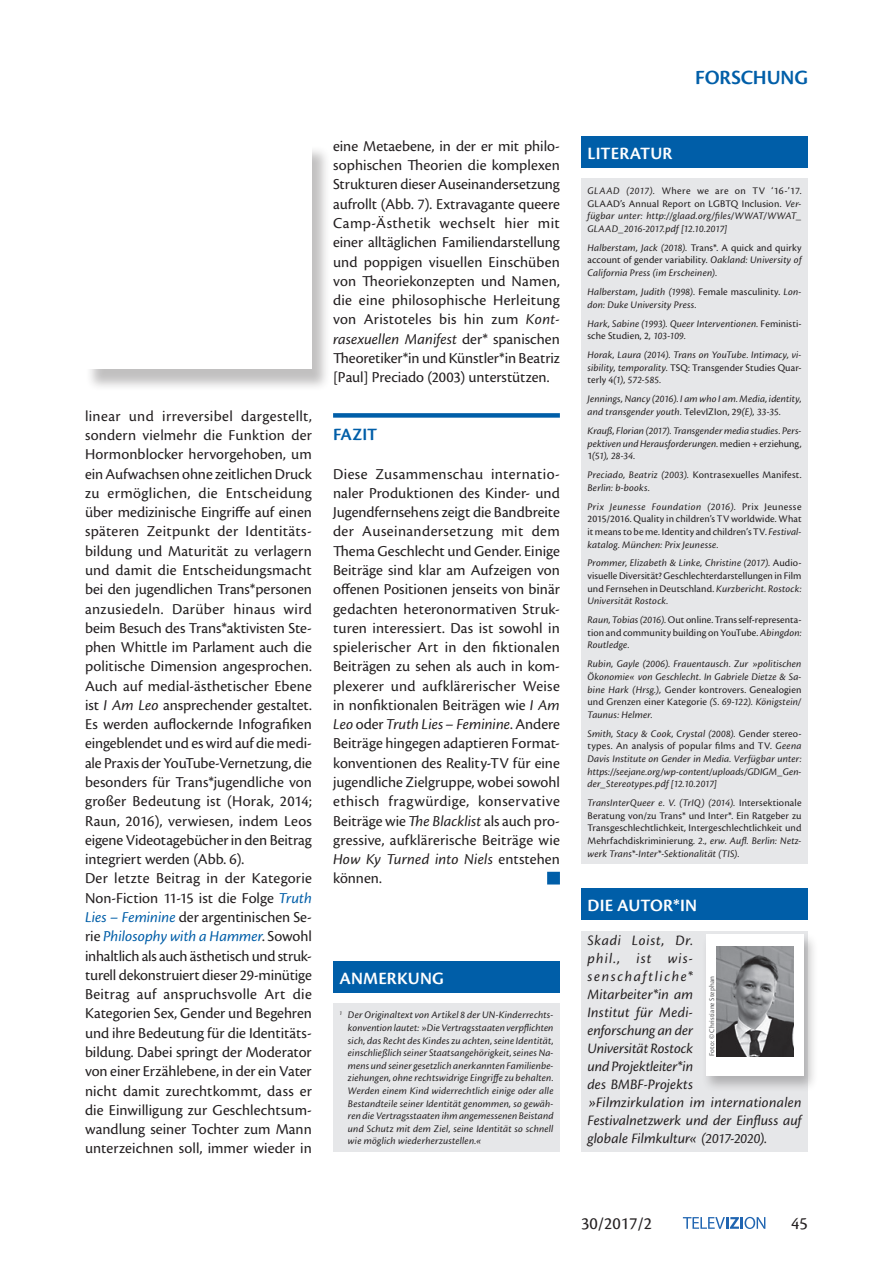
<style>
.page{position:relative;width:893px;height:1263px;background:#fff}
.page>*{position:absolute;margin:0;border:0;box-sizing:border-box;transform-origin:0 0}
.t1{font:600 21px "Cronos Pro";letter-spacing:-.005em;color:#005ea8}
.t2{font:600 18px "Cronos Pro";letter-spacing:.01em;color:#fff}
.t3{font:18px "Cronos Pro";color:#231f20}
.t4{font:600 18px "Cronos Pro";color:#005ea8}
.t5{font:15.75px/19.4px "Cronos Pro";color:#231f20;text-align:justify}
.t6{font:italic 15px/18px "Cronos Pro";letter-spacing:.005em;color:#231f20}
.t7{font:italic 10.5px/12.6px "Cronos Pro";letter-spacing:.015em;color:#231f20;text-align:justify}
.t8{font:10.5px/12.6px "Cronos Pro";letter-spacing:.01em;color:#231f20;text-align:justify}
.t9{font:7.5px "Cronos Pro";letter-spacing:.015em;color:#57585a}
.s1{font-style:italic}
.s2{font-style:italic;color:#005ea8}
.s3{font-style:normal}
</style>
<div class="page">
<svg style="left:683px;top:1217px;width:82px;height:12px"></svg>
<div style="left:86px;top:145px;width:245px;height:247px;background:#231f20;opacity:.28"></div>
<div style="left:85px;top:141px;width:227px;height:228px;background:#fff"></div>
<div style="left:333px;top:413px;width:227px;height:5px;background:#005ea8"></div>
<div style="left:333px;top:1003px;width:227px;height:148px;background:#e6e7e9"></div>
<div style="left:333px;top:961px;width:227px;height:31px;background:#005ea8"></div>
<div style="left:581px;top:179px;width:227px;height:685px;background:#e6e7e9"></div>
<div style="left:581px;top:136px;width:227px;height:32px;background:#005ea8"></div>
<div style="left:581px;top:931px;width:227px;height:220px;background:#e6e7e9"></div>
<div style="left:701px;top:932px;width:117px;height:160px;background:#231f20;opacity:.28"></div>
<div style="left:706px;top:935px;width:98px;height:141px;background:#fff"></div>
<div style="left:581px;top:888px;width:227px;height:32px;background:#005ea8"></div>
<img style="left:716px;top:946px;width:77px;height:110px">
<div style="left:547px;top:872px;width:13px;height:12px;background:#005ea8;border:2px solid #005ea8"></div>
<p class="t5" style="left:85px;top:406px;width:228px;text-align:left">linear und irreversibel dargestellt, sondern vielmehr die Funktion der Hormonblocker hervorgehoben, um ein Aufwachsen ohne zeitlichen Druck zu ermöglichen, die Entscheidung über medizinische Eingriffe auf einen späteren Zeitpunkt der Identitäts&shy;bildung und Maturität zu verlagern und damit die Entscheidungsmacht bei den jugendlichen Trans*personen anzusiedeln. Darüber hinaus wird beim Besuch des Trans*aktivisten Ste&shy;phen Whittle im Parlament auch die politische Dimension angesprochen.<br>Auch auf medial-ästhetischer Ebene ist <span class="s1">I Am Leo</span> ansprechender gestaltet.<br>Es werden auflockernde Infografiken eingeblendet und es wird auf die medi&shy;ale Praxis der YouTube-Vernetzung, die besonders für Trans*jugendliche von großer Bedeutung ist (Horak, 2014; Raun, 2016), verwiesen, indem Leos eigene Videotagebücher in den Beitrag integriert werden (Abb. 6).<br>Der letzte Beitrag in der Kategorie Non-Fiction 11-15 ist die Folge <span class="s2">Truth Lies – Feminine</span> der argentinischen Se&shy;rie <span class="s2">Philosophy with a Hammer</span>. Sowohl inhaltlich als auch ästhetisch und struk&shy;turell dekonstruiert dieser 29-minütige Beitrag auf anspruchsvolle Art die Kategorien Sex, Gender und Begehren und ihre Bedeutung für die Identitäts&shy;bildung. Dabei springt der Moderator von einer Erzählebene, in der ein Vater nicht damit zurechtkommt, dass er die Einwilligung zur Geschlechtsum&shy;wandlung seiner Tochter zum Mann unterzeichnen soll, immer wieder in</p>
<p class="t5" style="left:333px;top:136px;width:228px">eine Metaebene, in der er mit philo&shy;sophischen Theorien die komplexen Strukturen dieser Auseinandersetzung aufrollt (Abb. 7). Extravagante queere Camp-Ästhetik wechselt hier mit einer alltäglichen Familiendarstellung und poppigen visuellen Einschüben von Theoriekonzepten und Namen, die eine philosophische Herleitung von Aristoteles bis hin zum <span class="s1">Kont&shy;rasexuellen Manifest</span> der* spanischen Theoretiker*in und Künstler*in Beatriz [Paul] Preciado (2003) unterstützen.</p>
<p class="t4" style="left:333px;top:424px;width:45px">FAZIT</p>
<p class="t5" style="left:333px;top:464px;width:228px">Diese Zusammenschau internatio&shy;naler Produktionen des Kinder- und Jugendfernsehens zeigt die Bandbreite der Auseinandersetzung mit dem Thema Geschlecht und Gender. Einige Beiträge sind klar am Aufzeigen von offenen Positionen jenseits von binär gedachten heteronormativen Struk&shy;turen interessiert. Das ist sowohl in spielerischer Art in den fiktionalen Beiträgen zu sehen als auch in kom&shy;plexerer und aufklärerischer Weise in nonfiktionalen Beiträgen wie <span class="s1">I Am Leo</span> oder <span class="s1">Truth Lies– Feminine</span>. Andere Beiträge hingegen adaptieren Format&shy;konventionen des Reality-TV für eine jugendliche Zielgruppe, wobei sowohl ethisch fragwürdige, konservative Beiträge wie <span class="s1">The Blacklist</span> als auch pro&shy;gressive, aufklärerische Beiträge wie <span class="s1">How Ky Turned into Niels</span> entstehen können.</p>
<p class="t2" style="left:340px;top:968px;width:106px">ANMERKUNG</p>
<p class="t7" style="left:348px;top:1009px;width:207px;text-indent:-9px"><sup>1</sup> Der Originaltext von Artikel 8 der UN-Kinderrechts&shy;konvention lautet: »Die Vertragsstaaten verpflichten sich, das Recht des Kindes zu achten, seine Identität, einschließlich seiner Staatsangehörigkeit, seines Na&shy;mens und seiner gesetzlich anerkannten Familienbe&shy;ziehungen, ohne rechtswidrige Eingriffe zu behalten.<br>Werden einem Kind widerrechtlich einige oder alle Bestandteile seiner Identität genommen, so gewäh&shy;ren die Vertragsstaaten ihm angemessenen Beistand und Schutz mit dem Ziel, seine Identität so schnell wie möglich wiederherzustellen.«</p>
<h1 class="t1" style="left:695px;top:65px;width:114px">FORSCHUNG</h1>
<p class="t2" style="left:588px;top:143px;width:86px">LITERATUR</p>
<p class="t7" style="left:587px;top:185px;width:216px">GLAAD (2017). <span class="s3">Where we are on TV ‘16-’17.<br>GLAAD’s Annual Report on LGBTQ Inclusion.</span> Ver&shy;fügbar unter: http://glaad.org/files/WWAT/WWAT_ GLAAD_2016-2017.pdf [12.10.2017]</p>
<p class="t7" style="left:587px;top:241px;width:216px">Halberstam, Jack (2018). <span class="s3">Trans*. A quick and quirky account of gender variability.</span> Oakland: University of California Press (im Erscheinen).</p>
<p class="t7" style="left:587px;top:286px;width:216px">Halberstam, Judith (1998). <span class="s3">Female masculinity.</span> Lon&shy;don: Duke University Press.</p>
<p class="t7" style="left:587px;top:317px;width:216px">Hark, Sabine (1993). Queer Interventionen. <span class="s3">Feministi&shy;sche Studien, 2</span>, 103-109.</p>
<p class="t7" style="left:587px;top:349px;width:216px">Horak, Laura (2014). Trans on YouTube. Intimacy, vi&shy;sibility, temporality. <span class="s3">TSQ: Transgender Studies Quar&shy;terly 4</span>(1), 572-585.</p>
<p class="t7" style="left:587px;top:393px;width:216px">Jennings, Nancy (2016). I am who I am. Media, identity, and transgender youth. <span class="s3">TelevIZIon, 29</span>(E), 33-35.</p>
<p class="t7" style="left:587px;top:424px;width:216px">Krauß, Florian (2017). Transgender media studies. Pers&shy;pektiven und Herausforderungen. <span class="s3">medien + erziehung, 1</span>(51), 28-34.</p>
<p class="t7" style="left:587px;top:469px;width:216px">Preciado, Beatriz (2003). <span class="s3">Kontrasexuelles Manifest.<br></span>Berlin: b-books.</p>
<p class="t8" style="left:587px;top:500px;width:216px"><span class="s1">Prix Jeunesse Foundation (2016).</span> Prix Jeunesse 2015/2016. Quality in children’s TV worldwide. What it means to be me. Identity and children’s TV. <span class="s1">Festival&shy;katalog. München: Prix Jeunesse.</span></p>
<p class="t8" style="left:587px;top:557px;width:216px"><span class="s1">Prommer, Elizabeth &amp; Linke, Christine (2017).</span> Audio&shy;visuelle Diversität? Geschlechterdarstellungen in Film und Fernsehen in Deutschland. <span class="s1">Kurzbericht. Rostock:<br>Universität Rostock.</span></p>
<p class="t8" style="left:587px;top:614px;width:216px"><span class="s1">Raun, Tobias (2016).</span> Out online. Trans self-representa&shy;tion and community building on YouTube. <span class="s1">Abingdon:<br>Routledge.</span></p>
<p class="t7" style="left:587px;top:658px;width:216px">Rubin, Gayle (2006). Frauentausch. Zur »politischen Ökonomie« von Geschlecht. In Gabriele Dietze &amp; Sa&shy;bine Hark (Hrsg.), <span class="s3">Gender kontrovers. Genealogien und Grenzen einer Kategorie</span> (S. 69-122). Königstein/ Taunus: Helmer.</p>
<p class="t7" style="left:587px;top:727px;width:216px">Smith, Stacy &amp; Cook, Crystal (2008). <span class="s3">Gender stereo&shy;types. An analysis of popular films and TV.</span> Geena Davis Institute on Gender in Media. Verfügbar unter: https://seejane.org/wp-content/uploads/GDIGM_Gen&shy;der_Stereotypes.pdf [12.10.2017]</p>
<p class="t8" style="left:587px;top:797px;width:216px"><span class="s1">TransInterQueer e. V. (TrIQ) (2014).</span> Intersektionale Beratung von/zu Trans* und Inter*. Ein Ratgeber zu Transgeschlechtlichkeit, Intergeschlechtlichkeit und Mehrfachdiskriminierung. <span class="s1">2., erw. Aufl. Berlin: Netz&shy;werk Trans*-Inter*-Sektionalität (TIS).</span></p>
<p class="t2" style="left:588px;top:895px;width:111px">DIE AUTOR*IN</p>
<p class="t6" style="left:587px;top:931px;width:216px">Skadi Loist, Dr.<br>phil., ist wis&shy;senschaftliche*<br>Mitarbeiter*in am<br>Institut für Medi-<br>enforschung an der<br>Universität Rostock<br>und Projektleiter*in<br>des BMBF-Projekts<br>»Filmzirkulation im internationalen<br>Festivalnetzwerk und der Einfluss auf globale Filmkultur« (2017-2020).</p>
<p class="t9" style="left:708px;top:1056px;width:81px;rotate:-90deg">Foto: © Christiane Stephan</p>
<p class="t3" style="left:581px;top:1213px;width:73px">30/2017/2</p>
<p class="t3" style="left:791px;top:1213px;width:18px">45</p>
</div>
